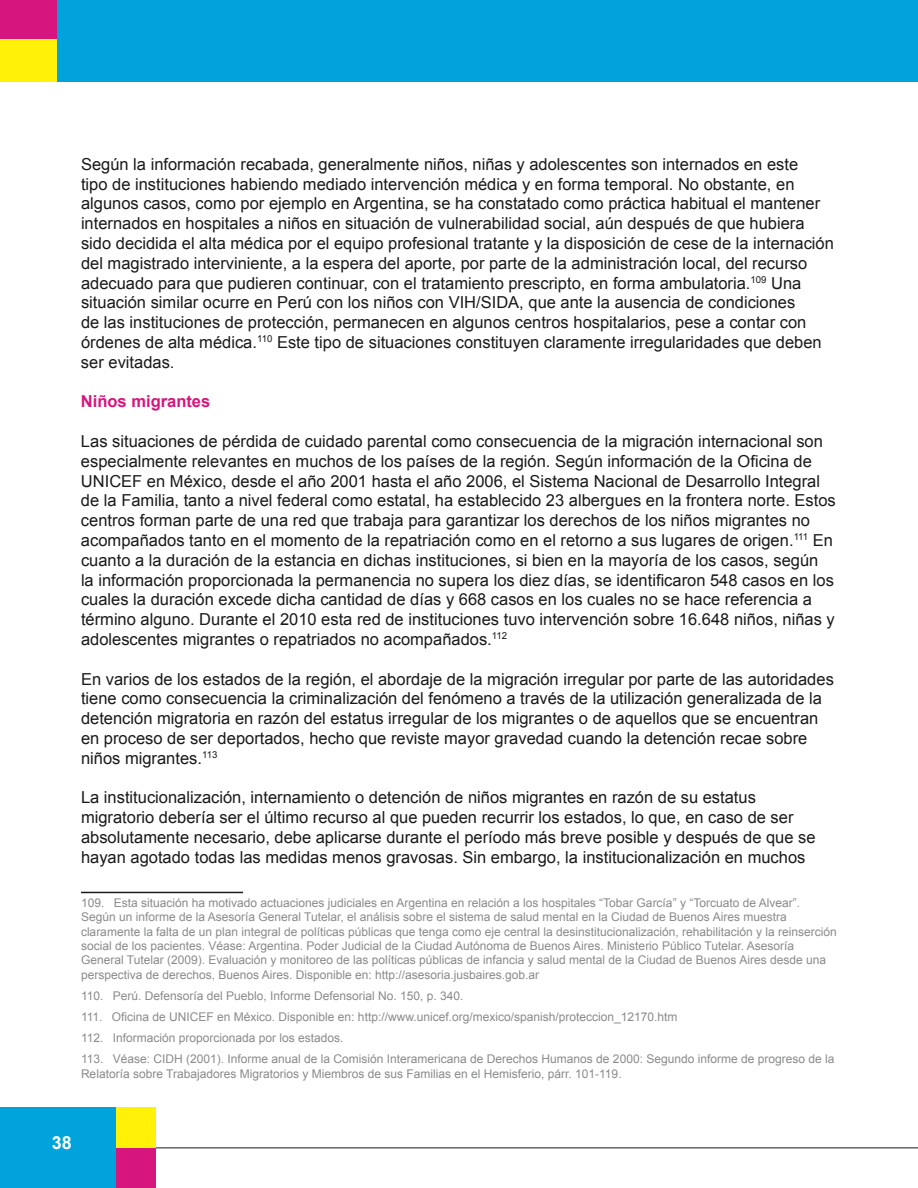
<style>
.page{position:relative;width:918px;height:1188px;background:#fff}
.page>*{position:absolute;margin:0;border:0;box-sizing:border-box;transform-origin:0 0}
.t1{font:700 18px "Arial";color:#fff}
.t2{font:16.5px/19.8px "Arial";color:#1a1a1a}
.t3{font:700 16.5px "Arial";color:#d7157e}
.t4{font:12px/14.4px "Arial";color:#898b8a}
</style>
<div class="page">
<div style="left:0;top:0;width:918px;height:82px;background:#00a3db"></div>
<div style="left:0;top:38px;width:57px;height:44px;background:#fff108"></div>
<div style="left:0;top:0;width:57px;height:38px;background:#d7157e"></div>
<hr style="left:155px;top:1148px;width:763px;height:1px;background:#1a1a1a">
<div style="left:0;top:1107px;width:116px;height:81px;background:#00a3db"></div>
<div style="left:116px;top:1148px;width:39px;height:40px;background:#d7157e"></div>
<div style="left:116px;top:1107px;width:39px;height:41px;background:#fff108"></div>
<hr style="left:81px;top:892px;width:162px;height:1px;background:#1a1a1a">
<p class="t2" style="left:81px;top:154px;width:754px">Según la información recabada, generalmente niños, niñas y adolescentes son internados en este<br>tipo de instituciones habiendo mediado intervención médica y en forma temporal. No obstante, en algunos casos, como por ejemplo en Argentina, se ha constatado como práctica habitual el mantener internados en hospitales a niños en situación de vulnerabilidad social, aún después de que hubiera sido decidida el alta médica por el equipo profesional tratante y la disposición de cese de la internación del magistrado interviniente, a la espera del aporte, por parte de la administración local, del recurso adecuado para que pudieren continuar, con el tratamiento prescripto, en forma ambulatoria.<sup>109</sup> Una situación similar ocurre en Perú con los niños con VIH/SIDA, que ante la ausencia de condiciones<br>de las instituciones de protección, permanecen en algunos centros hospitalarios, pese a contar con órdenes de alta médica.<sup>110</sup> Este tipo de situaciones constituyen claramente irregularidades que deben ser evitadas.</p>
<p class="t3" style="left:81px;top:392px;width:131px">Niños migrantes</p>
<p class="t2" style="left:81px;top:431px;width:756px">Las situaciones de pérdida de cuidado parental como consecuencia de la migración internacional son especialmente relevantes en muchos de los países de la región. Según información de la Oficina de UNICEF en México, desde el año 2001 hasta el año 2006, el Sistema Nacional de Desarrollo Integral de la Familia, tanto a nivel federal como estatal, ha establecido 23 albergues en la frontera norte. Estos centros forman parte de una red que trabaja para garantizar los derechos de los niños migrantes no acompañados tanto en el momento de la repatriación como en el retorno a sus lugares de origen.<sup>111</sup> En cuanto a la duración de la estancia en dichas instituciones, si bien en la mayoría de los casos, según<br>la información proporcionada la permanencia no supera los diez días, se identificaron 548 casos en los cuales la duración excede dicha cantidad de días y 668 casos en los cuales no se hace referencia a término alguno. Durante el 2010 esta red de instituciones tuvo intervención sobre 16.648 niños, niñas y adolescentes migrantes o repatriados no acompañados.<sup>112</sup></p>
<p class="t2" style="left:81px;top:669px;width:754px">En varios de los estados de la región, el abordaje de la migración irregular por parte de las autoridades tiene como consecuencia la criminalización del fenómeno a través de la utilización generalizada de la detención migratoria en razón del estatus irregular de los migrantes o de aquellos que se encuentran en proceso de ser deportados, hecho que reviste mayor gravedad cuando la detención recae sobre niños migrantes.<sup>113</sup></p>
<p class="t2" style="left:81px;top:788px;width:736px">La institucionalización, internamiento o detención de niños migrantes en razón de su estatus migratorio debería ser el último recurso al que pueden recurrir los estados, lo que, en caso de ser absolutamente necesario, debe aplicarse durante el período más breve posible y después de que se hayan agotado todas las medidas menos gravosas. Sin embargo, la institucionalización en muchos</p>
<p class="t4" style="left:81px;top:895px;width:757px">109. Esta situación ha motivado actuaciones judiciales en Argentina en relación a los hospitales “Tobar García” y “Torcuato de Alvear”.<br>Según un informe de la Asesoría General Tutelar, el análisis sobre el sistema de salud mental en la Ciudad de Buenos Aires muestra claramente la falta de un plan integral de políticas públicas que tenga como eje central la desinstitucionalización, rehabilitación y la reinserción social de los pacientes. Véase: Argentina. Poder Judicial de la Ciudad Autónoma de Buenos Aires. Ministerio Público Tutelar. Asesoría General Tutelar (2009). Evaluación y monitoreo de las políticas públicas de infancia y salud mental de la Ciudad de Buenos Aires desde una perspectiva de derechos, Buenos Aires. Disponible en: http://asesoria.jusbaires.gob.ar</p>
<p class="t4" style="left:81px;top:985px;width:755px;line-height:21.1px">110. Perú. Defensoría del Pueblo, Informe Defensorial No. 150, p. 340.<br>111. Oficina de UNICEF en México. Disponible en: http://www.unicef.org/mexico/spanish/proteccion_12170.htm<br>112. Información proporcionada por los estados.<br>113. Véase: CIDH (2001). Informe anual de la Comisión Interamericana de Derechos Humanos de 2000: Segundo informe de progreso de la</p>
<p class="t4" style="left:81px;top:1066px;width:542px">Relatoría sobre Trabajadores Migratorios y Miembros de sus Familias en el Hemisferio, párr. 101-119.</p>
<p class="t1" style="left:52px;top:1133px;width:22px">38</p>
</div>
